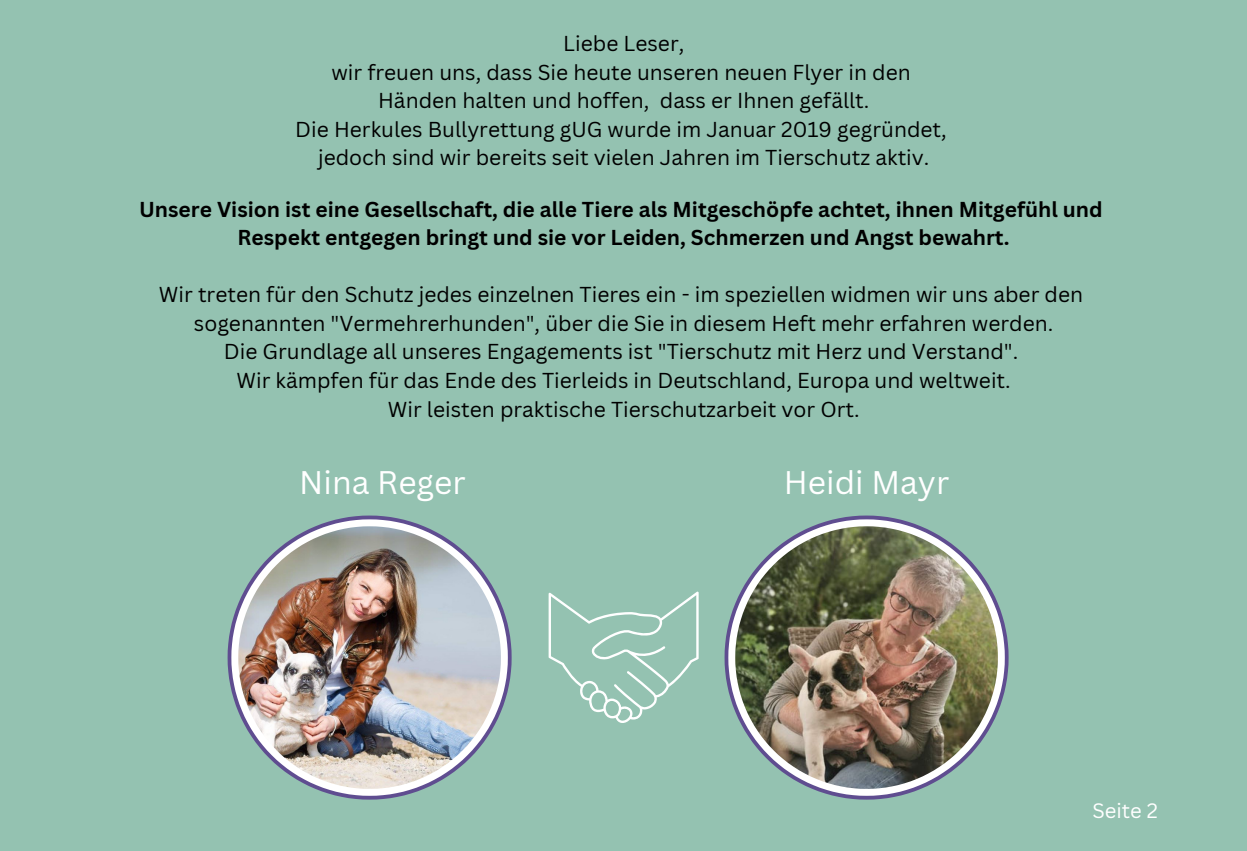
<style>
.page{position:relative;width:1247px;height:851px;background:#fff}
.page>*{position:absolute;margin:0;border:0;box-sizing:border-box;transform-origin:0 0}
.t1{font:31.8px "Canva Sans";color:#fff}
.t2{font:21px/28.4px "Canva Sans";color:#000;text-align:center}
.t3{font:700 21px/28.4px "Canva Sans";color:#000;text-align:center}
.t4{font:20.2px "Canva Sans";color:#fff}
</style>
<div class="page">
<div style="left:0;top:0;width:1246px;height:850px;background:#94c2b1"></div>
<svg style="left:227px;top:515px;width:284px;height:284px"></svg>
<svg style="left:231px;top:519px;width:277px;height:276px"></svg>
<img style="left:238px;top:526px;width:263px;height:262px">
<svg style="left:724px;top:515px;width:284px;height:284px"></svg>
<svg style="left:728px;top:519px;width:276px;height:276px"></svg>
<img style="left:735px;top:526px;width:262px;height:262px">
<svg style="left:548px;top:591px;width:150px;height:132px"></svg>
<p class="t2" style="left:295px;top:29px;width:653px">Liebe Leser,<br>wir freuen uns, dass Sie heute unseren neuen Flyer in den Händen halten und hoffen, dass er Ihnen gefällt.<br>Die Herkules Bullyrettung gUG wurde im Januar 2019 gegründet, jedoch sind wir bereits seit vielen Jahren im Tierschutz aktiv.</p>
<p class="t3" style="left:139px;top:194px;width:965px">Unsere Vision ist eine Gesellschaft, die alle Tiere als Mitgeschöpfe achtet, ihnen Mitgefühl und<br>Respekt entgegen bringt und sie vor Leiden, Schmerzen und Angst bewahrt.</p>
<p class="t2" style="left:159px;top:280px;width:925px">Wir treten für den Schutz jedes einzelnen Tieres ein - im speziellen widmen wir uns aber den sogenannten "Vermehrerhunden", über die Sie in diesem Heft mehr erfahren werden.<br>Die Grundlage all unseres Engagements ist "Tierschutz mit Herz und Verstand".<br>Wir kämpfen für das Ende des Tierleids in Deutschland, Europa und weltweit.<br>Wir leisten praktische Tierschutzarbeit vor Ort.</p>
<h1 class="t1" style="left:299px;top:460px;width:168px">Nina Reger</h1>
<h1 class="t1" style="left:784px;top:460px;width:167px">Heidi Mayr</h1>
<p class="t4" style="left:1092px;top:796px;width:67px">Seite 2</p>
</div>
